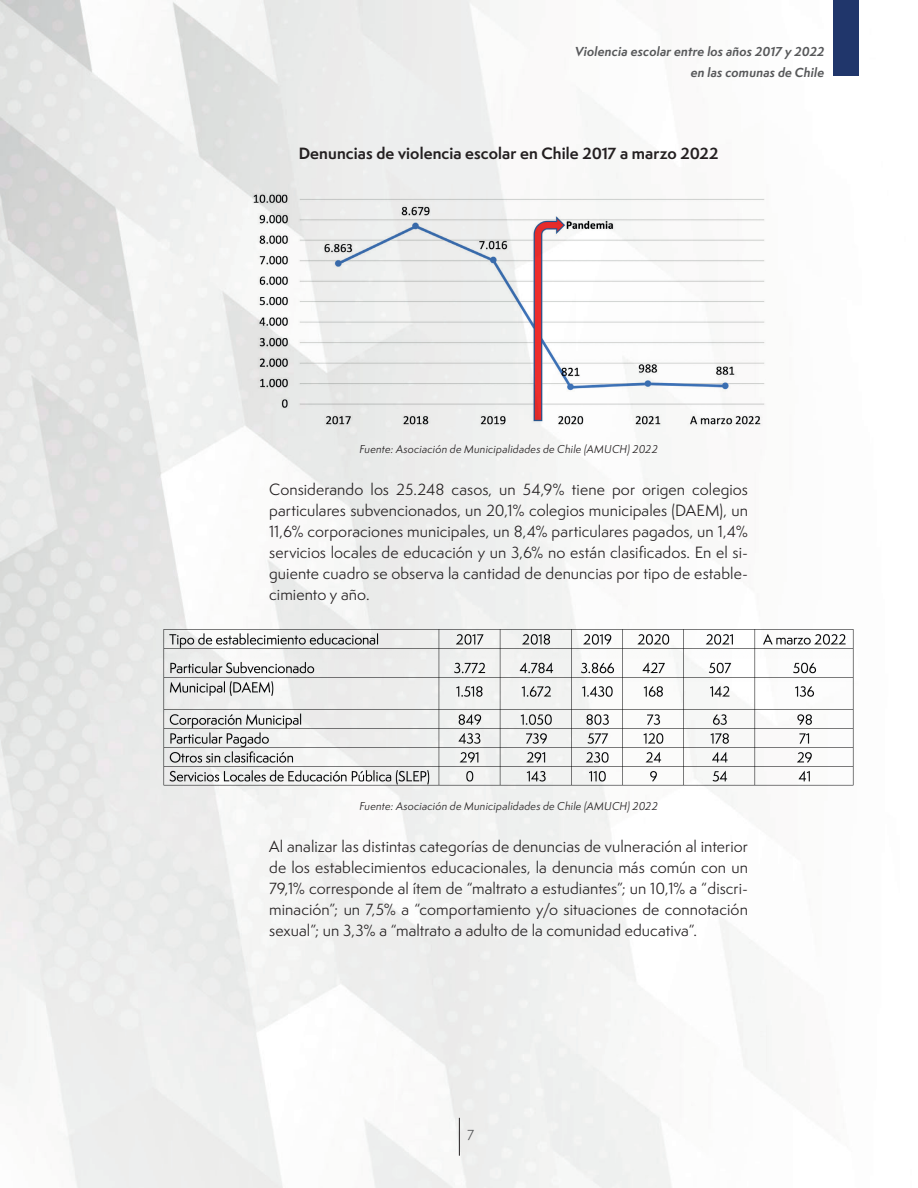
<style>
.page{position:relative;width:918px;height:1188px;background:#fff}
.page>*{position:absolute;margin:0;border:0;box-sizing:border-box;transform-origin:0 0}
.t1{font:15px/21px "Semplicita Pro";letter-spacing:.005em;color:#231f20;text-align:justify}
.t2{font:700 15px "Semplicita Pro";letter-spacing:.01em;color:#231f20}
.t3{font:13.5px "Semplicita Pro";color:#57585a}
.t4{font:italic 700 12px/21px "Semplicita Pro";letter-spacing:.015em;color:#57585a;text-align:right}
.t5{font:italic 10.5px "Semplicita Pro";letter-spacing:.015em;color:#231f20}
</style>
<div class="page">
<img style="left:0;top:0;width:834px;height:1188px">
<hr style="left:459px;top:1118px;width:1px;height:38px;background:#231f20">
<div style="left:834px;top:0;width:25px;height:76px;background:#20366b"></div>
<img style="left:252px;top:190px;width:513px;height:242px">
<img style="left:161px;top:625px;width:693px;height:164px">
<p class="t4" style="left:575px;top:40px;width:251px">Violencia escolar entre los años 2017 y 2022 en las comunas de Chile</p>
<p class="t2" style="left:299px;top:142px;width:421px">Denuncias de violencia escolar en Chile 2017 a marzo 2022</p>
<p class="t5" style="left:359px;top:442px;width:300px">Fuente: Asociación de Municipalidades de Chile (AMUCH) 2022</p>
<p class="t1" style="left:269px;top:479px;width:480px">Considerando los 25.248 casos, un 54,9% tiene por origen colegios particulares subvencionados, un 20,1% colegios municipales (DAEM), un 11,6% corporaciones municipales, un 8,4% particulares pagados, un 1,4% servicios locales de educación y un 3,6% no están clasificados. En el si&shy;guiente cuadro se observa la cantidad de denuncias por tipo de estable&shy;cimiento y año.</p>
<p class="t5" style="left:359px;top:799px;width:300px">Fuente: Asociación de Municipalidades de Chile (AMUCH) 2022</p>
<p class="t1" style="left:269px;top:836px;width:480px">Al analizar las distintas categorías de denuncias de vulneración al interior de los establecimientos educacionales, la denuncia más común con un 79,1% corresponde al ítem de “maltrato a estudiantes”; un 10,1% a “discri&shy;minación”; un 7,5% a “comportamiento y/o situaciones de connotación sexual”; un 3,3% a “maltrato a adulto de la comunidad educativa”.</p>
<p class="t3" style="left:467px;top:1126px;width:9px">7</p>
</div>
